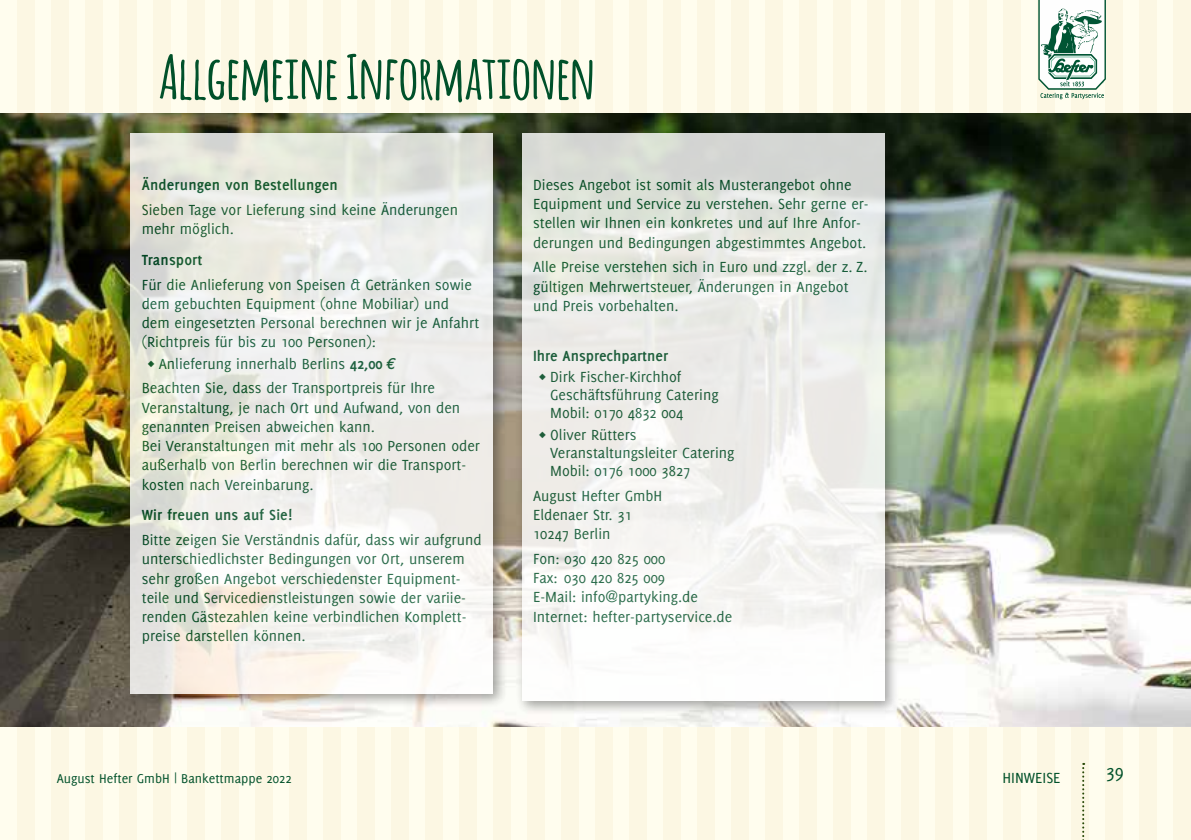
<style>
.page{position:relative;width:1191px;height:840px;background:#fff}
.page>*{position:absolute;margin:0;border:0;box-sizing:border-box;transform-origin:0 0}
.t1{font:700 60px "Amatic";letter-spacing:.01em;color:#00512a}
.t2{font:20px "Delicious";color:#00512a}
.t3{font:16px/19.2px "Delicious";color:#00512a}
.t4{font:700 16px "Delicious";letter-spacing:.01em;color:#00512a}
.t5{font:14px "Delicious";color:#00512a}
.s1{font-weight:700}
.s2{font-weight:700;font-style:italic}
</style>
<div class="page">
<div style="left:0;top:0;width:1191px;height:839px;background:#fffdee"></div>
<hr style="left:0;top:0;width:1px;height:839px;background:#fcf7e3">
<div style="left:17px;top:0;width:17px;height:839px;background:#fcf7e3"></div>
<div style="left:51px;top:0;width:17px;height:839px;background:#fcf7e3"></div>
<div style="left:85px;top:0;width:17px;height:839px;background:#fcf7e3"></div>
<div style="left:119px;top:0;width:17px;height:839px;background:#fcf7e3"></div>
<div style="left:153px;top:0;width:17px;height:839px;background:#fcf7e3"></div>
<div style="left:187px;top:0;width:17px;height:839px;background:#fcf7e3"></div>
<div style="left:221px;top:0;width:17px;height:839px;background:#fcf7e3"></div>
<div style="left:255px;top:0;width:17px;height:839px;background:#fcf7e3"></div>
<div style="left:289px;top:0;width:17px;height:839px;background:#fcf7e3"></div>
<div style="left:323px;top:0;width:17px;height:839px;background:#fcf7e3"></div>
<div style="left:357px;top:0;width:17px;height:839px;background:#fcf7e3"></div>
<div style="left:391px;top:0;width:17px;height:839px;background:#fcf7e3"></div>
<div style="left:425px;top:0;width:17px;height:839px;background:#fcf7e3"></div>
<div style="left:459px;top:0;width:17px;height:839px;background:#fcf7e3"></div>
<div style="left:493px;top:0;width:17px;height:839px;background:#fcf7e3"></div>
<div style="left:527px;top:0;width:17px;height:839px;background:#fcf7e3"></div>
<div style="left:561px;top:0;width:17px;height:839px;background:#fcf7e3"></div>
<div style="left:595px;top:0;width:17px;height:839px;background:#fcf7e3"></div>
<div style="left:629px;top:0;width:17px;height:839px;background:#fcf7e3"></div>
<div style="left:663px;top:0;width:17px;height:839px;background:#fcf7e3"></div>
<div style="left:697px;top:0;width:17px;height:839px;background:#fcf7e3"></div>
<div style="left:731px;top:0;width:17px;height:839px;background:#fcf7e3"></div>
<div style="left:765px;top:0;width:17px;height:839px;background:#fcf7e3"></div>
<div style="left:799px;top:0;width:17px;height:839px;background:#fcf7e3"></div>
<div style="left:833px;top:0;width:17px;height:839px;background:#fcf7e3"></div>
<div style="left:867px;top:0;width:17px;height:839px;background:#fcf7e3"></div>
<div style="left:901px;top:0;width:17px;height:839px;background:#fcf7e3"></div>
<div style="left:935px;top:0;width:17px;height:839px;background:#fcf7e3"></div>
<div style="left:969px;top:0;width:17px;height:839px;background:#fcf7e3"></div>
<div style="left:1003px;top:0;width:17px;height:839px;background:#fcf7e3"></div>
<div style="left:1037px;top:0;width:17px;height:839px;background:#fcf7e3"></div>
<div style="left:1071px;top:0;width:18px;height:839px;background:#fcf7e3"></div>
<div style="left:1106px;top:0;width:17px;height:839px;background:#fcf7e3"></div>
<div style="left:1140px;top:0;width:17px;height:839px;background:#fcf7e3"></div>
<div style="left:1174px;top:0;width:17px;height:839px;background:#fcf7e3"></div>
<svg style="left:1038px;top:0;width:68px;height:99px"></svg>
<svg style="left:1082px;top:762px;width:2px;height:78px"></svg>
<img style="left:0;top:113px;width:1191px;height:613px">
<div style="left:124px;top:126px;width:384px;height:582px;background:#1d1d1b;opacity:.5"></div>
<svg style="left:130px;top:133px;width:363px;height:560px"></svg>
<div style="left:515px;top:126px;width:384px;height:589px;background:#1d1d1b;opacity:.5"></div>
<svg style="left:522px;top:133px;width:362px;height:567px;fill:#eeedeb"></svg>
<h1 class="t1" style="left:159px;top:34px;width:437px">Allgemeine Informationen</h1>
<p class="t4" style="left:142px;top:175px;width:198px">Änderungen von Bestellungen</p>
<p class="t3" style="left:142px;top:200px;width:318px">Sieben Tage vor Lieferung sind keine Änderungen mehr möglich.</p>
<p class="t4" style="left:142px;top:250px;width:62px">Transport</p>
<p class="t3" style="left:142px;top:274px;width:339px">Für die Anlieferung von Speisen &amp; Getränken sowie dem gebuchten Equipment (ohne Mobiliar) und dem eingesetzten Personal berechnen wir je Anfahrt (Richtpreis für bis zu 100 Personen):</p>
<p class="t3" style="left:142px;top:350px;width:295px;line-height:24.8px;text-indent:6px">◊ Anlieferung innerhalb Berlins <span class="s1">42,00</span> <span class="s2">¤<br></span>Beachten Sie, dass der Transportpreis für Ihre</p>
<p class="t3" style="left:142px;top:397px;width:340px">Veranstaltung, je nach Ort und Aufwand, von den genannten Preisen abweichen kann.<br>Bei Veranstaltungen mit mehr als 100 Personen oder außerhalb von Berlin berechnen wir die Transport&shy;kosten nach Vereinbarung.</p>
<p class="t4" style="left:142px;top:505px;width:152px">Wir freuen uns auf Sie!</p>
<p class="t3" style="left:142px;top:529px;width:341px">Bitte zeigen Sie Verständnis dafür, dass wir aufgrund unterschiedlichster Bedingungen vor Ort, unserem sehr großen Angebot verschiedenster Equipment&shy;teile und Servicedienstleistungen sowie der variie&shy;renden Gästezahlen keine verbindlichen Komplett&shy;preise darstellen können.</p>
<p class="t3" style="left:533px;top:175px;width:337px">Dieses Angebot ist somit als Musterangebot ohne Equipment und Service zu verstehen. Sehr gerne er&shy;stellen wir Ihnen ein konkretes und auf Ihre Anfor&shy;derungen und Bedingungen abgestimmtes Angebot.</p>
<p class="t3" style="left:533px;top:257px;width:336px">Alle Preise verstehen sich in Euro und zzgl. der z. Z. gültigen Mehrwertsteuer, Änderungen in Angebot und Preis vorbehalten.</p>
<p class="t4" style="left:533px;top:346px;width:137px">Ihre Ansprechpartner</p>
<p class="t3" style="left:550px;top:367px;width:170px;line-height:18px;text-indent:-11px">◊ Dirk Fischer-Kirchhof<br>Geschäftsführung Catering<br>Mobil: 0170 4832 004</p>
<p class="t3" style="left:550px;top:425px;width:186px;line-height:18px;text-indent:-11px">◊ Oliver Rütters<br>Veranstaltungsleiter Catering<br>Mobil: 0176 1000 3827</p>
<p class="t3" style="left:533px;top:485px;width:131px">August Hefter GmbH<br>Eldenaer Str. 31<br>10247 Berlin</p>
<p class="t3" style="left:533px;top:548px;width:201px">Fon: 030 420 825 000<br>Fax: 030 420 825 009<br>E-Mail: info@partyking.de<br>Internet: hefter-partyservice.de</p>
<p class="t5" style="left:57px;top:770px;width:236px">August Hefter GmbH | Bankettmappe 2022</p>
<p class="t2" style="left:1106px;top:759px;width:19px">39</p>
<p class="t3" style="left:1002px;top:767px;width:60px">HINWEISE</p>
</div>
